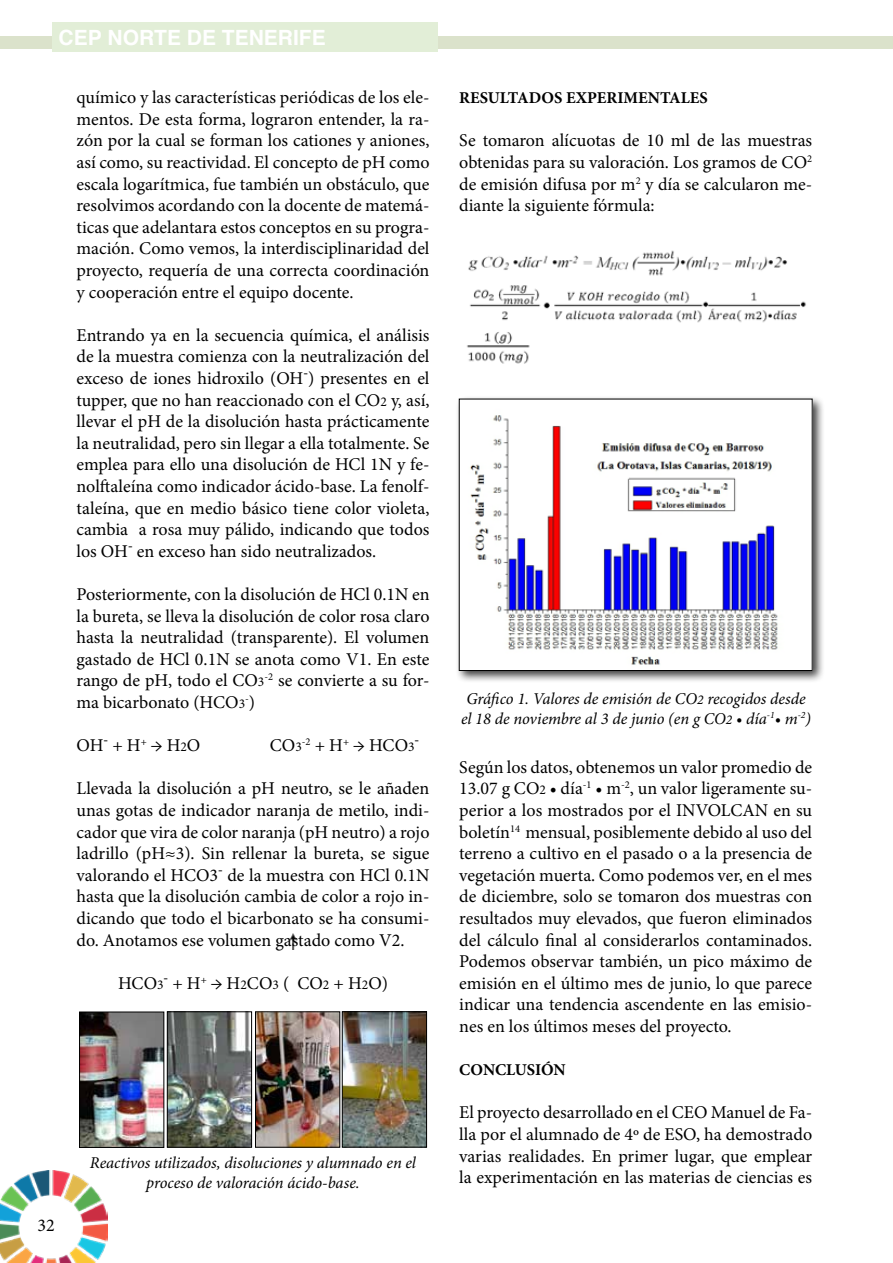
<style>
.page{position:relative;width:893px;height:1263px;background:#fff}
.page>*{position:absolute;margin:0;border:0;box-sizing:border-box;transform-origin:0 0}
.t1{font:700 21px "Helvetica";color:#fff}
.t2{font:18px/21.6px "Minion Pro";color:#000;text-align:justify}
.t3{font:italic 16.5px/19.8px "Minion Pro";letter-spacing:-.005em;color:#000;text-align:center}
.t4{font:700 16.5px "Minion Pro";color:#000}
.s1{font-size:13.5px}
</style>
<div class="page">
<img style="left:1px;top:1170px;width:106px;height:93px">
<div style="left:1px;top:36px;width:892px;height:13px;background:#dbe2cb"></div>
<div style="left:53px;top:23px;width:385px;height:29px;background:#e2eed7"></div>
<img style="left:289px;top:933px;width:7px;height:16px">
<img style="left:81px;top:1014px;width:81px;height:132px">
<div style="left:79px;top:1012px;width:85px;height:136px;border:1px solid #000"></div>
<img style="left:169px;top:1013px;width:81px;height:132px">
<div style="left:167px;top:1011px;width:85px;height:136px;border:1px solid #000"></div>
<img style="left:257px;top:1013px;width:81px;height:132px">
<div style="left:255px;top:1011px;width:85px;height:136px;border:1px solid #000"></div>
<img style="left:344px;top:1013px;width:81px;height:132px">
<div style="left:342px;top:1011px;width:85px;height:136px;border:1px solid #000"></div>
<img style="left:467px;top:250px;width:339px;height:114px">
<div style="left:455px;top:395px;width:370px;height:288px;background:#000;opacity:.75"></div>
<img style="left:461px;top:401px;width:349px;height:268px">
<p class="t1" style="left:59px;top:24px;width:269px">CEP NORTE DE TENERIFE</p>
<p class="t2" style="left:77px;top:87px;width:354px">químico y las características periódicas de los ele&shy;mentos. De esta forma, lograron entender, la ra&shy;zón por la cual se forman los cationes y aniones, así como, su reactividad. El concepto de pH como escala logarítmica, fue también un obstáculo, que resolvimos acordando con la docente de matemá&shy;ticas que adelantara estos conceptos en su progra&shy;mación. Como vemos, la interdisciplinaridad del proyecto, requería de una correcta coordinación y cooperación entre el equipo docente.</p>
<p class="t2" style="left:77px;top:324px;width:354px">Entrando ya en la secuencia química, el análisis de la muestra comienza con la neutralización del exceso de iones hidroxilo (OH-) presentes en el tupper, que no han reaccionado con el CO<span class="s1">2</span> y, así, llevar el pH de la disolución hasta prácticamente la neutralidad, pero sin llegar a ella totalmente. Se emplea para ello una disolución de HCl 1N y fe&shy;nolftaleína como indicador ácido-base. La fenolf&shy;taleína, que en medio básico tiene color violeta, cambia a rosa muy pálido, indicando que todos los OH- en exceso han sido neutralizados.</p>
<p class="t2" style="left:77px;top:583px;width:354px">Posteriormente, con la disolución de HCl 0.1N en la bureta, se lleva la disolución de color rosa claro hasta la neutralidad (transparente). El volumen gastado de HCl 0.1N se anota como V1. En este rango de pH, todo el CO<span class="s1">3</span><sup>-2</sup> se convierte a su for&shy;ma bicarbonato (HCO<span class="s1">3</span><sup>-</sup>)</p>
<p class="t2" style="left:77px;top:735px;width:125px">OH- + H<sup>+</sup> → H<span class="s1">2</span>O</p>
<p class="t2" style="left:270px;top:735px;width:151px">CO<span class="s1">3</span><sup>-2</sup> + H<sup>+</sup> → HCO<span class="s1">3</span>-</p>
<p class="t2" style="left:77px;top:778px;width:354px">Llevada la disolución a pH neutro, se le añaden unas gotas de indicador naranja de metilo, indi&shy;cador que vira de color naranja (pH neutro) a rojo ladrillo (pH≈3). Sin rellenar la bureta, se sigue valorando el HCO3- de la muestra con HCl 0.1N hasta que la disolución cambia de color a rojo in&shy;dicando que todo el bicarbonato se ha consumi&shy;do. Anotamos ese volumen gastado como V2.</p>
<p class="t2" style="left:118px;top:972px;width:271px">HCO<span class="s1">3</span>- + H<sup>+</sup> → H<span class="s1">2</span>CO<span class="s1">3</span> ( CO<span class="s1">2</span> + H<span class="s1">2</span>O)</p>
<p class="t2" style="left:37px;top:1215px;width:19px">32</p>
<p class="t3" style="left:90px;top:1153px;width:328px">Reactivos utilizados, disoluciones y alumnado en el proceso de valoración ácido-base.</p>
<p class="t4" style="left:459px;top:86px;width:250px">RESULTADOS EXPERIMENTALES</p>
<p class="t2" style="left:459px;top:130px;width:354px">Se tomaron alícuotas de 10 ml de las muestras obtenidas para su valoración. Los gramos de CO<sup>2 </sup>de emisión difusa por m<sup>2</sup> y día se calcularon me&shy;diante la siguiente fórmula:</p>
<p class="t3" style="left:461px;top:689px;width:351px">Gráfico 1. Valores de emisión de CO<span class="s1">2</span> recogidos desde el 18 de noviembre al 3 de junio (en g CO<span class="s1">2</span> • día<sup>-1</sup>• m<sup>-2</sup>)</p>
<p class="t2" style="left:459px;top:756px;width:354px">Según los datos, obtenemos un valor promedio de 13.07 g CO<span class="s1">2</span> • día<sup>-1</sup> • m<sup>-2</sup>, un valor ligeramente su&shy;perior a los mostrados por el INVOLCAN en su boletín<sup>14</sup> mensual, posiblemente debido al uso del terreno a cultivo en el pasado o a la presencia de vegetación muerta. Como podemos ver, en el mes de diciembre, solo se tomaron dos muestras con resultados muy elevados, que fueron eliminados del cálculo final al considerarlos contaminados.<br>Podemos observar también, un pico máximo de emisión en el último mes de junio, lo que parece indicar una tendencia ascendente en las emisio&shy;nes en los últimos meses del proyecto.</p>
<p class="t4" style="left:459px;top:1058px;width:108px">CONCLUSIÓN</p>
<p class="t2" style="left:459px;top:1102px;width:354px">El proyecto desarrollado en el CEO Manuel de Fa&shy;lla por el alumnado de 4º de ESO, ha demostrado varias realidades. En primer lugar, que emplear la experimentación en las materias de ciencias es</p>
</div>
